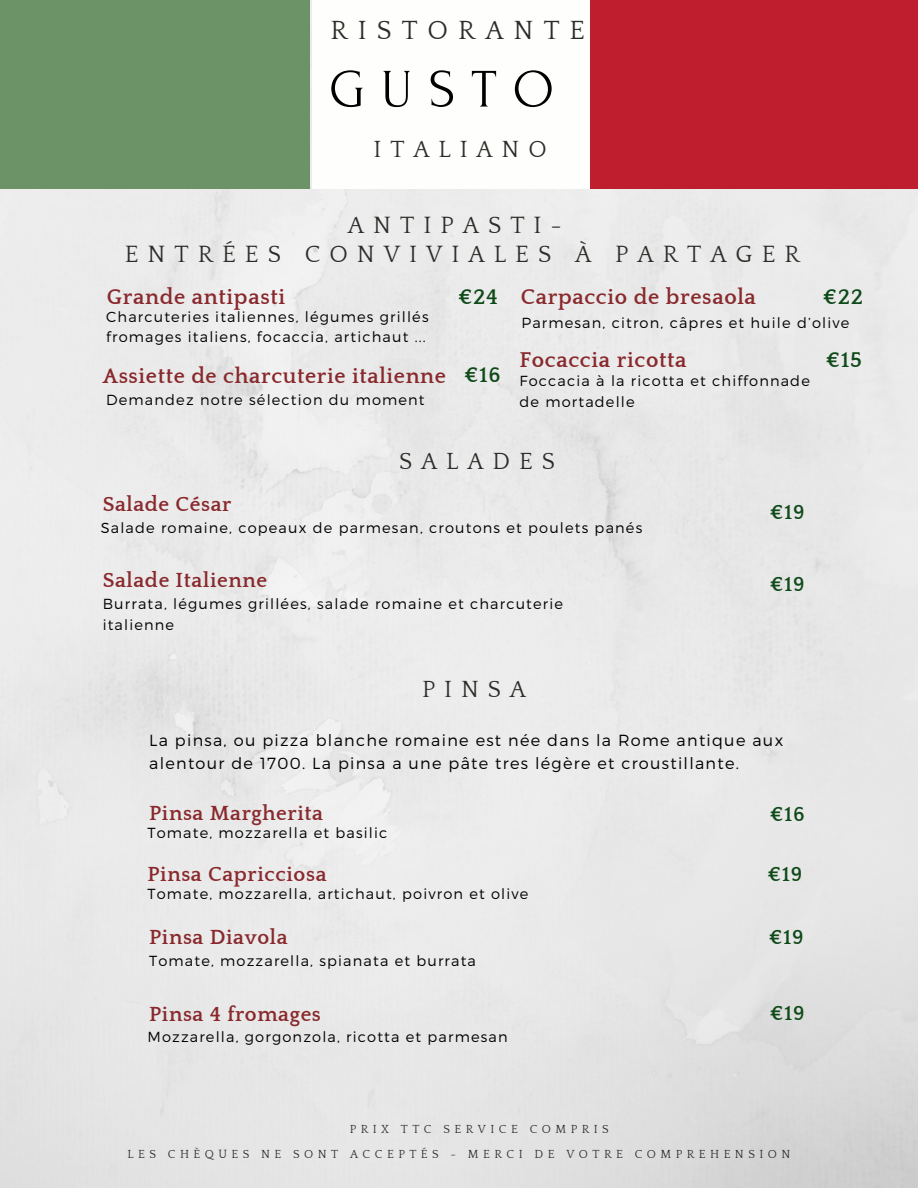
<style>
.page{position:relative;width:918px;height:1188px;background:#fff}
.page>*{position:absolute;margin:0;border:0;box-sizing:border-box;transform-origin:0 0}
.t1{font:54px "Forum";letter-spacing:.3em;color:#000}
.t2{font:27px "Quattrocento";letter-spacing:.37em;color:#2c2c29}
.t3{font:24.15px/29.5px "Quattrocento";letter-spacing:.37em;color:#2c2c29}
.t4{font:24px "Quattrocento";letter-spacing:.37em;color:#2c2c29}
.t5{font:700 21.9px "Quattrocento";letter-spacing:.03em;color:#89292d}
.t6{font:700 21.9px "Quattrocento";letter-spacing:.03em;color:#0f4a19}
.t7{font:700 21px "Quattrocento";letter-spacing:.03em;color:#89292d}
.t8{font:700 21px "Quattrocento";letter-spacing:.03em;color:#0f4a19}
.t9{font:300 16.05px/22.5px "Montserrat";letter-spacing:.08em;color:#000}
.t10{font:300 14.55px/20.2px "Montserrat";letter-spacing:.08em;color:#000}
.t11{font:12px "Quattrocento";letter-spacing:.37em;color:#2c2c29}
</style>
<div class="page">
<div style="left:0;top:0;width:310px;height:189px;background:#6b9367"></div>
<div style="left:590px;top:0;width:328px;height:189px;background:#be1e2d"></div>
<p class="t2" style="left:331px;top:16px;width:256px">RISTORANTE</p>
<p class="t1" style="left:329px;top:60px;width:226px">GUSTO</p>
<p class="t4" style="left:373px;top:136px;width:175px">ITALIANO</p>
<h4 class="t3" style="left:125px;top:211px;width:677px;text-indent:223px">ANTIPASTI-<br>ENTRÉES CONVIVIALES À PARTAGER</h4>
<h2 class="t5" style="left:107px;top:285px;width:180px">Grande antipasti</h2>
<h1 class="t6" style="left:458px;top:285px;width:41px">€24</h1>
<h4 class="t10" style="left:106px;top:306px;width:324px">Charcuteries italiennes, légumes grillés fromages italiens, focaccia, artichaut ...</h4>
<h3 class="t5" style="left:103px;top:365px;width:345px">Assiette de charcuterie italienne</h3>
<h3 class="t6" style="left:464px;top:364px;width:38px">€16</h3>
<h4 class="t10" style="left:106px;top:389px;width:320px">Demandez notre sélection du moment</h4>
<h4 class="t5" style="left:521px;top:285px;width:237px">Carpaccio de bresaola</h4>
<h6 class="t6" style="left:823px;top:285px;width:42px">€22</h6>
<h6 class="t10" style="left:521px;top:312px;width:330px">Parmesan, citron, câpres et huile d’olive</h6>
<h5 class="t5" style="left:519px;top:348px;width:169px">Focaccia ricotta</h5>
<h6 class="t6" style="left:826px;top:348px;width:38px">€15</h6>
<h5 class="t10" style="left:519px;top:370px;width:292px">Foccacia à la ricotta et chiffonnade de mortadelle</h5>
<h5 class="t4" style="left:399px;top:448px;width:157px">SALADES</h5>
<h6 class="t7" style="left:103px;top:493px;width:130px">Salade César</h6>
<h5 class="t10" style="left:101px;top:517px;width:543px">Salade romaine, copeaux de parmesan, croutons et poulets panés</h5>
<h5 class="t7" style="left:103px;top:569px;width:166px">Salade Italienne</h5>
<h5 class="t10" style="left:103px;top:593px;width:462px">Burrata, légumes grillées, salade romaine et charcuterie italienne</h5>
<h4 class="t4" style="left:422px;top:676px;width:106px">PINSA</h4>
<h5 class="t8" style="left:770px;top:501px;width:36px">€19</h5>
<h6 class="t8" style="left:770px;top:573px;width:36px">€19</h6>
<h6 class="t9" style="left:149px;top:729px;width:636px">La pinsa, ou pizza blanche romaine est née dans la Rome antique aux alentour de 1700. La pinsa a une pâte tres légère et croustillante.</h6>
<h5 class="t7" style="left:149px;top:802px;width:175px">Pinsa Margherita</h5>
<h5 class="t10" style="left:147px;top:822px;width:241px">Tomate, mozzarella et basilic</h5>
<h6 class="t8" style="left:770px;top:803px;width:36px">€16</h6>
<h6 class="t7" style="left:147px;top:863px;width:181px">Pinsa Capricciosa</h6>
<h5 class="t8" style="left:768px;top:863px;width:36px">€19</h5>
<h6 class="t10" style="left:147px;top:883px;width:383px">Tomate, mozzarella, artichaut, poivron et olive</h6>
<h6 class="t7" style="left:149px;top:926px;width:140px">Pinsa Diavola</h6>
<h4 class="t10" style="left:149px;top:950px;width:328px">Tomate, mozzarella, spianata et burrata</h4>
<h6 class="t7" style="left:149px;top:1003px;width:173px">Pinsa 4 fromages</h6>
<h5 class="t10" style="left:147px;top:1026px;width:362px">Mozzarella, gorgonzola, ricotta et parmesan</h5>
<h4 class="t11" style="left:350px;top:1123px;width:261px">PRIX TTC SERVICE COMPRIS</h4>
<h3 class="t8" style="left:769px;top:926px;width:36px">€19</h3>
<h3 class="t8" style="left:770px;top:1002px;width:36px">€19</h3>
<h4 class="t11" style="left:128px;top:1147px;width:664px">LES CHÈQUES NE SONT ACCEPTÉS - MERCI DE VOTRE COMPREHENSION</h4>
</div>
